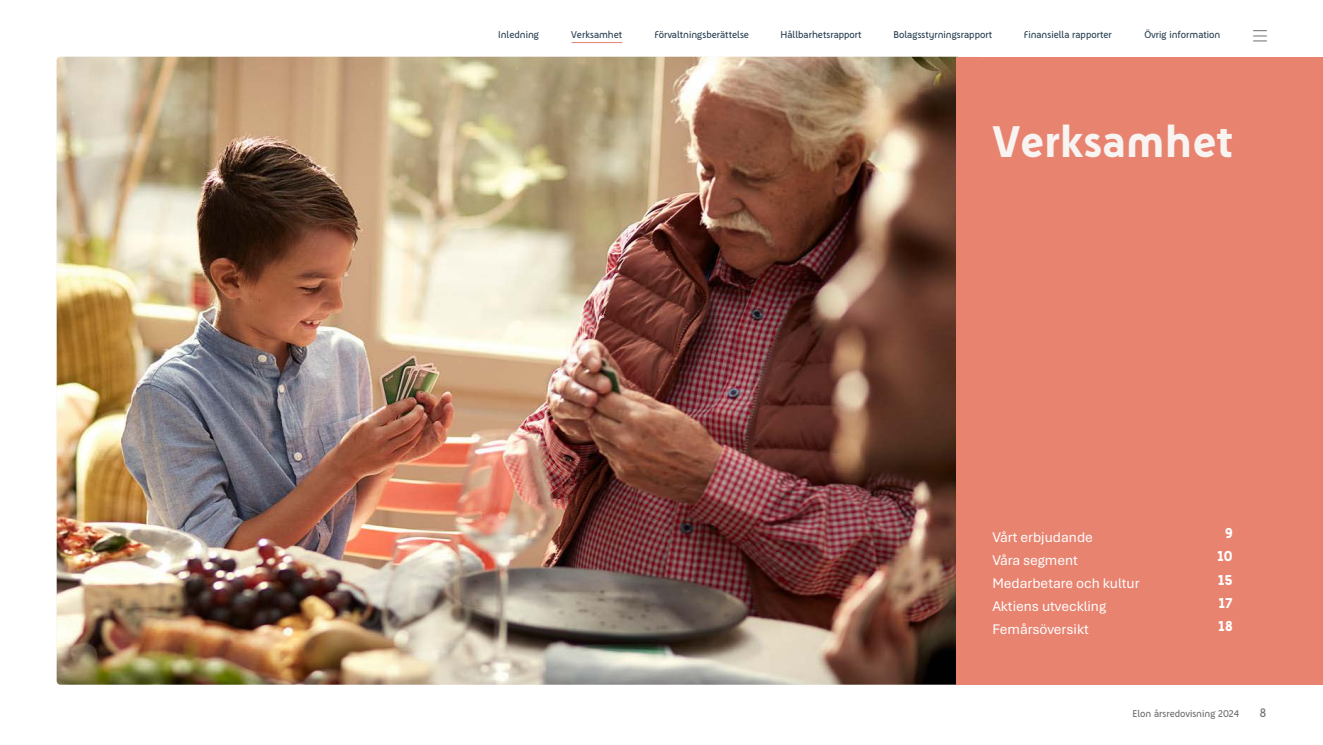
<style>
.page{position:relative;width:1323px;height:745px;background:#fff}
.page>*{position:absolute;margin:0;border:0;box-sizing:border-box;transform-origin:0 0}
.t1{font:700 45px "Elon Sans";color:#f7f4f2}
.t2{font:14.62px "Aptos";color:#fff}
.t3{font:700 14.62px "Elon Sans";color:#fff}
.t4{font:12.5px "Elon Sans";color:#6d6d6c}
.t5{font:10px "Elon Sans";color:#273f51}
.t6{font:10px "Elon Sans";color:#6d6d6c}
</style>
<div class="page">
<svg style="left:1253px;top:30px;width:14px;height:12px"></svg>
<hr style="left:572px;top:42px;width:50px;height:1px;background:#e88370">
<img style="left:57px;top:57px;width:900px;height:627px">
<div style="left:957px;top:57px;width:366px;height:627px;background:#e88370"></div>
<p class="t5" style="left:498px;top:29px;width:42px">Inledning</p>
<p class="t5" style="left:571px;top:29px;width:53px">Verksamhet</p>
<p class="t5" style="left:654px;top:29px;width:96px">Förvaltningsberättelse</p>
<p class="t5" style="left:780px;top:29px;width:83px">Hållbarhetsrapport</p>
<p class="t5" style="left:893px;top:29px;width:100px">Bolagsstyrningsrapport</p>
<p class="t5" style="left:1024px;top:29px;width:90px">Finansiella rapporter</p>
<p class="t5" style="left:1144px;top:29px;width:77px">Övrig information</p>
<h1 class="t1" style="left:992px;top:114px;width:243px">Verksamhet</h1>
<h2 class="t2" style="left:992px;top:526px;width:102px">Vårt erbjudande</h2>
<h2 class="t3" style="left:1225px;top:524px;width:9px">9</h2>
<h2 class="t2" style="left:992px;top:549px;width:87px">Våra segment</h2>
<h2 class="t3" style="left:1217px;top:547px;width:17px">10</h2>
<h2 class="t2" style="left:992px;top:572px;width:149px">Medarbetare och kultur</h2>
<h2 class="t3" style="left:1218px;top:570px;width:16px">15</h2>
<h2 class="t2" style="left:992px;top:595px;width:115px">Aktiens utveckling</h2>
<h2 class="t3" style="left:1218px;top:593px;width:16px">17</h2>
<h2 class="t2" style="left:992px;top:618px;width:98px">Femårsöversikt</h2>
<h2 class="t3" style="left:1218px;top:616px;width:16px">18</h2>
<p class="t6" style="left:1132px;top:706px;width:108px">Elon årsredovisning 2024</p>
<p class="t4" style="left:1260px;top:704px;width:8px">8</p>
</div>
